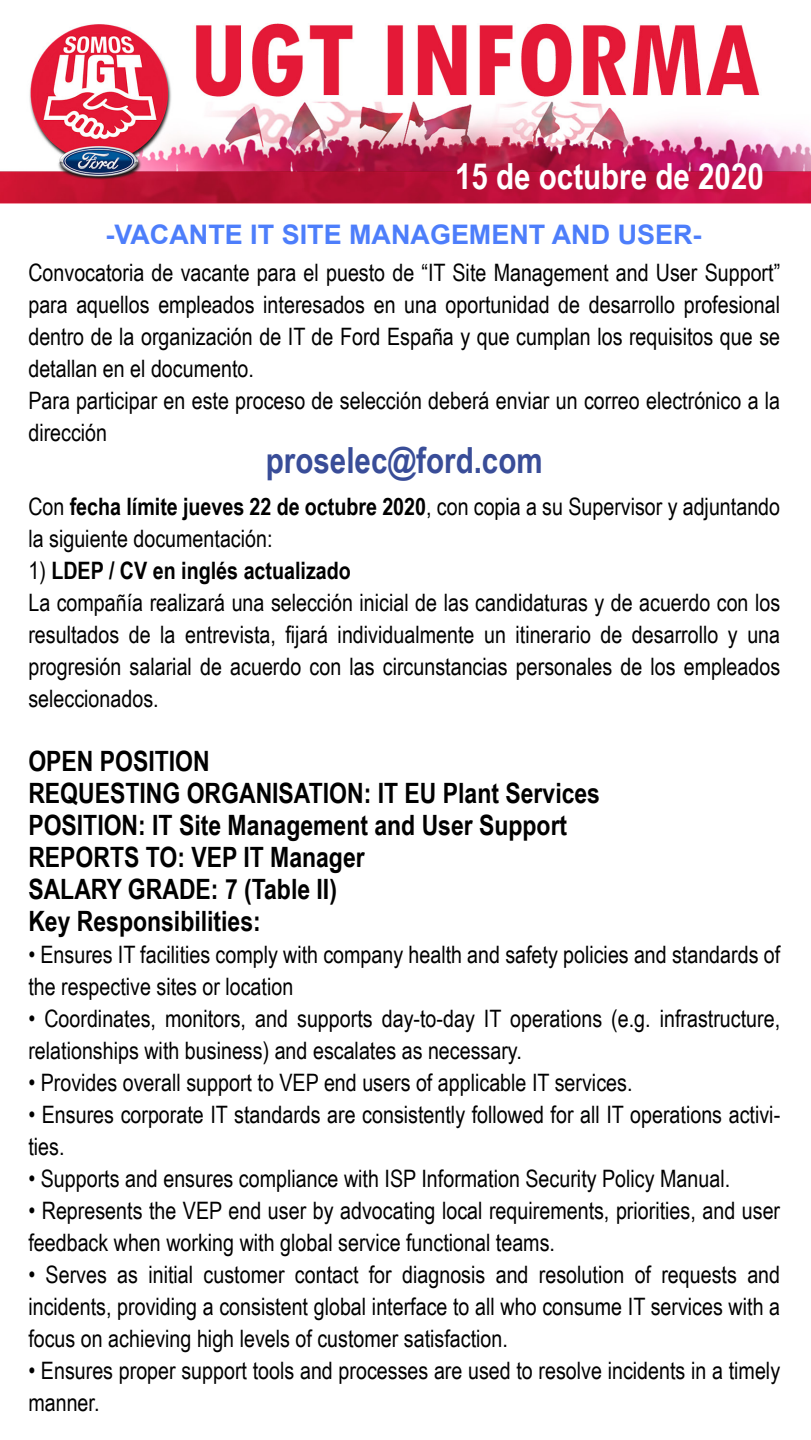
<style>
.page{position:relative;width:811px;height:1440px;background:#fff}
.page>*{position:absolute;margin:0;border:0;box-sizing:border-box;transform-origin:0 0}
.t1{font:700 36px "Arial Narrow";color:#fff}
.t2{font:700 36px "Arial Narrow";color:#394d98}
.t3{font:700 28px/32px "Arial Narrow";color:#000}
.t4{font:700 27px "Arial";color:#4d7efb}
.t5{font:24px/32px "Arial Narrow";color:#000}
.s1{font-weight:700}
</style>
<div class="page">
<img style="left:0;top:23px;width:810px;height:181px">
<h1 class="t1" style="left:455px;top:149px;width:193px">15 de octu e</h1>
<h1 class="t1" style="left:500px;top:149px;width:264px">18 de abril de 2020</h1>
<p class="t4" style="left:105px;top:216px;width:597px">-VACANTE IT SITE MANAGEMENT AND USER-</p>
<p class="t5" style="left:28px;top:256px;width:753px">Convocatoria de vacante para el puesto de “IT Site Management and User Support” para aquellos empleados interesados en una oportunidad de desarrollo profesional dentro de la organización de IT de Ford España y que cumplan los requisitos que se detallan en el documento.<br>Para participar en este proceso de selección deberá enviar un correo electrónico a la dirección</p>
<h1 class="t2" style="left:266px;top:433px;width:278px">proselec@ford.com</h1>
<p class="t5" style="left:28px;top:490px;width:753px">Con <span class="s1">fecha límite jueves 22 de octubre 2020</span>, con copia a su Supervisor y adjuntando la siguiente documentación:</p>
<p class="t5" style="left:28px;top:554px;width:753px">1) <span class="s1">LDEP / CV en inglés actualizado<br></span>La compañía realizará una selección inicial de las candidaturas y de acuerdo con los resultados de la entrevista, fijará individualmente un itinerario de desarrollo y una progresión salarial de acuerdo con las circunstancias personales de los empleados seleccionados.</p>
<p class="t3" style="left:28px;top:744px;width:573px">OPEN POSITION<br>REQUESTING ORGANISATION: IT EU Plant Services<br>POSITION: IT Site Management and User Support<br>REPORTS TO: VEP IT Manager<br>SALARY GRADE: 7 (Table II)<br>Key Responsibilities:</p>
<p class="t5" style="left:28px;top:938px;width:753px">• Ensures IT facilities comply with company health and safety policies and standards of the respective sites or location</p>
<p class="t5" style="left:28px;top:1002px;width:753px">• Coordinates, monitors, and supports day-to-day IT operations (e.g. infrastructure, relationships with business) and escalates as necessary.</p>
<p class="t5" style="left:28px;top:1066px;width:605px">• Provides overall support to VEP end users of applicable IT services.</p>
<p class="t5" style="left:28px;top:1098px;width:753px">• Ensures corporate IT standards are consistently followed for all IT operations activi&shy;ties.</p>
<p class="t5" style="left:28px;top:1162px;width:703px">• Supports and ensures compliance with ISP Information Security Policy Manual.</p>
<p class="t5" style="left:28px;top:1194px;width:753px">• Represents the VEP end user by advocating local requirements, priorities, and user feedback when working with global service functional teams.</p>
<p class="t5" style="left:28px;top:1258px;width:753px;text-align:justify">• Serves as initial customer contact for diagnosis and resolution of requests and incidents, providing a consistent global interface to all who consume IT services with a focus on achieving high levels of customer satisfaction.</p>
<p class="t5" style="left:28px;top:1354px;width:753px">• Ensures proper support tools and processes are used to resolve incidents in a timely manner.</p>
</div>
